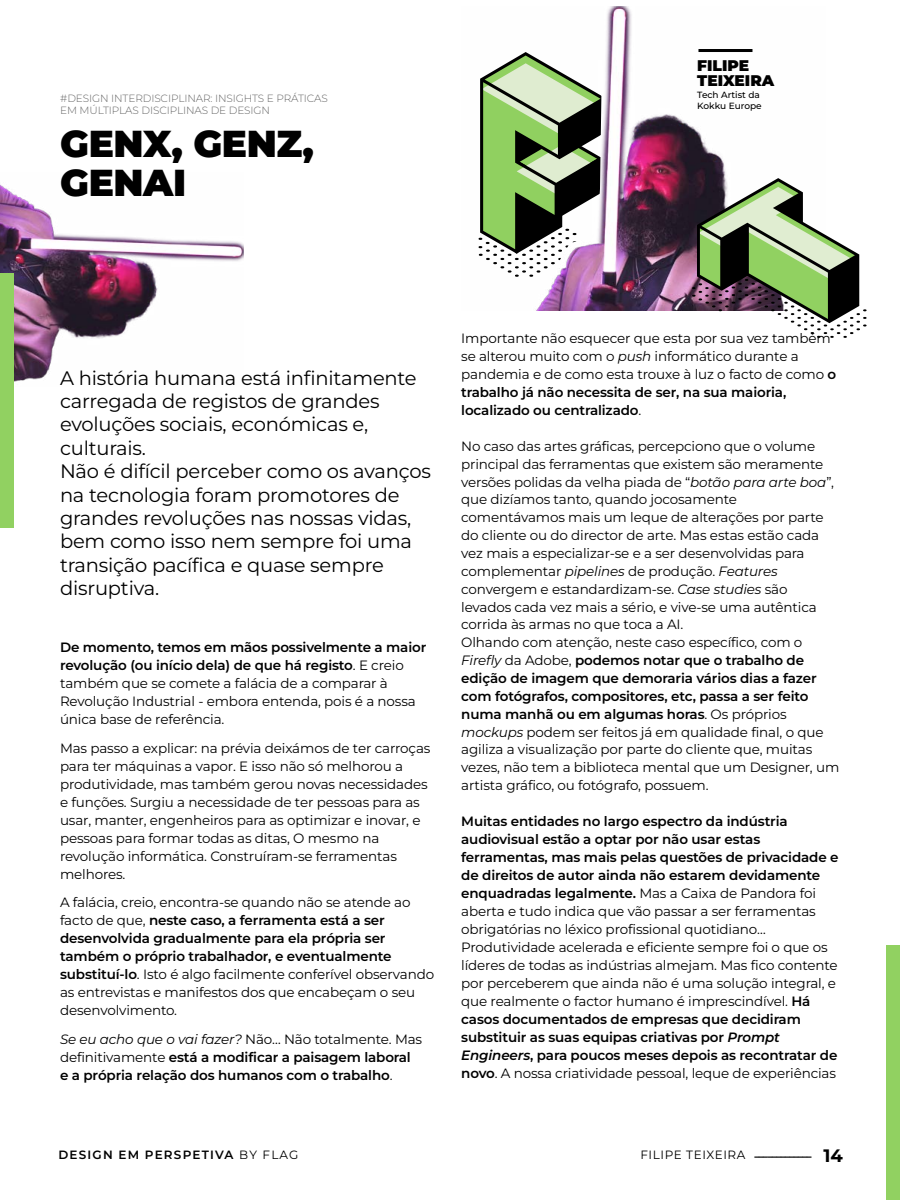
<style>
.page{position:relative;width:900px;height:1200px;background:#fff}
.page>*{position:absolute;margin:0;border:0;box-sizing:border-box;transform-origin:0 0}
.t1{font:900 37.5px/38.7px "Montserrat";letter-spacing:-.01em;color:#000}
.t2{font:19.5px/23.4px "Montserrat";letter-spacing:-.01em;color:#000}
.t3{font:18px "Montserrat";color:#000}
.t4{font:900 15.45px/15.5px "Montserrat";color:#000}
.t5{font:13.5px/18px "Montserrat";letter-spacing:-.01em;color:#000}
.t6{font:600 13.5px/18px "Montserrat";letter-spacing:-.01em;color:#000}
.t7{font:600 12px "Montserrat";letter-spacing:.1em;color:#000}
.t8{font:12px "Montserrat";letter-spacing:.05em;color:#000}
.t9{font:300 10.5px/12px "Montserrat";letter-spacing:-.01em;color:#666}
.t10{font:500 9px/10.5px "Montserrat";color:#000}
.s1{font-weight:600}
.s2{font-weight:400;font-style:italic}
.s3{font-weight:400}
.s4{font-style:italic}
.s5{font-weight:600;font-style:italic}
.s6{font-weight:700}
</style>
<div class="page">
<div style="left:886px;top:945px;width:14px;height:255px;background:#91d161"></div>
<img style="left:0;top:184px;width:244px;height:198px">
<div style="left:0;top:273px;width:14px;height:255px;background:#91d161"></div>
<img style="left:478px;top:6px;width:275px;height:305px">
<svg style="left:692px;top:178px;width:175px;height:160px"></svg>
<hr style="left:698px;top:49px;width:54px;height:3px;background:#000">
<p class="t9" style="left:60px;top:92px;width:269px">#DESIGN INTERDISCIPLINAR: INSIGHTS E PRÁTICAS<br>EM MÚLTIPLAS DISCIPLINAS DE DESIGN</p>
<h1 class="t1" style="left:60px;top:122px;width:255px">GENX, GENZ,<br>GENAI</h1>
<p class="t4" style="left:697px;top:56px;width:79px">FILIPE<br>TEIXEIRA</p>
<p class="t10" style="left:697px;top:89px;width:66px">Tech Artist da<br>Kokku Europe</p>
<p class="t2" style="left:60px;top:365px;width:372px">A história humana está infinitamente carregada de registos de grandes evoluções sociais, económicas e, culturais.<br>Não é difícil perceber como os avanços na tecnologia foram promotores de grandes revoluções nas nossas vidas, bem como isso nem sempre foi uma transição pacífica e quase sempre disruptiva.</p>
<p class="t5" style="left:60px;top:638px;width:368px"><span class="s1">De momento, temos em mãos possivelmente a maior revolução (ou início dela) de que há registo</span>. E creio também que se comete a falácia de a comparar à Revolução Industrial - embora entenda, pois é a nossa única base de referência.</p>
<p class="t5" style="left:60px;top:738px;width:372px">Mas passo a explicar: na prévia deixámos de ter carroças para ter máquinas a vapor. E isso não só melhorou a produtividade, mas também gerou novas necessidades e funções. Surgiu a necessidade de ter pessoas para as usar, manter, engenheiros para as optimizar e inovar, e pessoas para formar todas as ditas, O mesmo na revolução informática. Construíram-se ferramentas melhores.</p>
<p class="t5" style="left:60px;top:893px;width:376px">A falácia, creio, encontra-se quando não se atende ao facto de que, <span class="s1">neste caso, a ferramenta está a ser desenvolvida gradualmente para ela própria ser também o próprio trabalhador, e eventualmente substituí-lo</span>. Isto é algo facilmente conferível observando as entrevistas e manifestos dos que encabeçam o seu desenvolvimento.</p>
<p class="t6" style="left:60px;top:1029px;width:364px"><span class="s2">Se eu acho que o vai fazer?</span> <span class="s3">Não… Não totalmente. Mas definitivamente</span> está a modificar a paisagem laboral e a própria relação dos humanos com o trabalho<span class="s3">.</span></p>
<p class="t5" style="left:461px;top:329px;width:377px">Importante não esquecer que esta por sua vez também se alterou muito com o <span class="s4">push</span> informático durante a pandemia e de como esta trouxe à luz o facto de como <span class="s1">o trabalho já não necessita de ser, na sua maioria, localizado ou centralizado</span>.</p>
<p class="t5" style="left:461px;top:437px;width:380px">No caso das artes gráficas, percepciono que o volume principal das ferramentas que existem são meramente versões polidas da velha piada de “<span class="s4">botão para arte boa</span>”, que dizíamos tanto, quando jocosamente comentávamos mais um leque de alterações por parte do cliente ou do director de arte. Mas estas estão cada vez mais a especializar-se e a ser desenvolvidas para complementar <span class="s4">pipelines</span> de produção. <span class="s4">Features </span>convergem e estandardizam-se. <span class="s4">Case studies</span> são levados cada vez mais a sério, e vive-se uma autêntica corrida às armas no que toca a AI.<br>Olhando com atenção, neste caso específico, com o <span class="s4">Firefly</span> da Adobe, <span class="s1">podemos notar que o trabalho de edição de imagem que demoraria vários dias a fazer com fotógrafos, compositores, etc, passa a ser feito numa manhã ou em algumas horas</span>. Os próprios <span class="s4">mockups</span> podem ser feitos já em qualidade final, o que agiliza a visualização por parte do cliente que, muitas vezes, não tem a biblioteca mental que um Designer, um artista gráfico, ou fotógrafo, possuem.</p>
<p class="t5" style="left:461px;top:812px;width:379px"><span class="s1">Muitas entidades no largo espectro da indústria audiovisual estão a optar por não usar estas ferramentas, mas mais pelas questões de privacidade e de direitos de autor ainda não estarem devidamente enquadradas legalmente.</span> Mas a Caixa de Pandora foi aberta e tudo indica que vão passar a ser ferramentas obrigatórias no léxico profissional quotidiano… Produtividade acelerada e eficiente sempre foi o que os líderes de todas as indústrias almejam. Mas fico contente por perceberem que ainda não é uma solução integral, e que realmente o factor humano é imprescindível. <span class="s1">Há casos documentados de empresas que decidiram substituir as suas equipas criativas por</span> <span class="s5">Prompt Engineers</span><span class="s1">, para poucos meses depois as recontratar de novo</span>. A nossa criatividade pessoal, leque de experiências</p>
<p class="t7" style="left:58px;top:1147px;width:242px">DESIGN EM PERSPETIVA <span class="s3">BY FLAG</span></p>
<h3 class="t3" style="left:754px;top:1143px;width:91px">------------- <span class="s6">14</span></h3>
<p class="t8" style="left:640px;top:1147px;width:107px">FILIPE TEIXEIRA</p>
</div>
